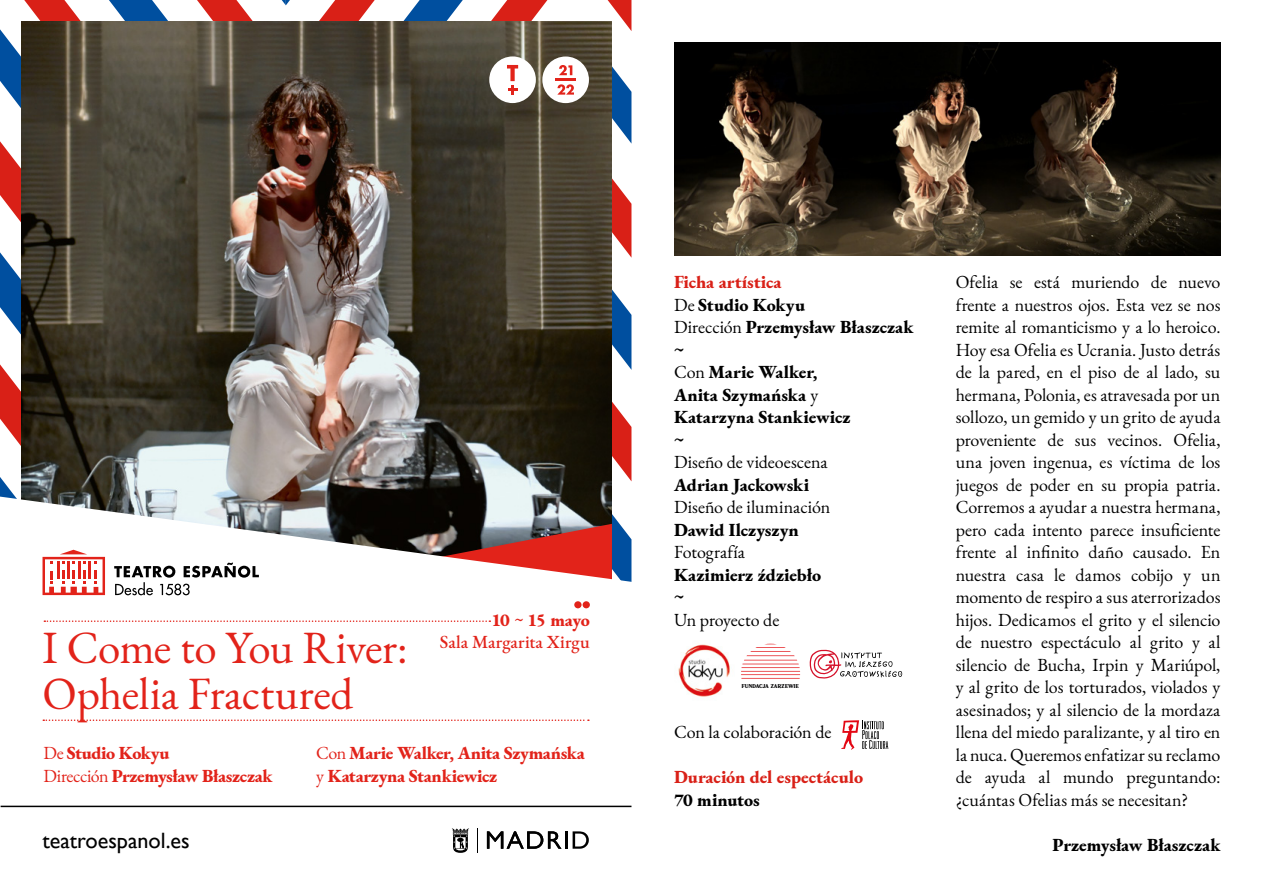
<style>
.page{position:relative;width:1263px;height:893px;background:#fff}
.page>*{position:absolute;margin:0;border:0;box-sizing:border-box;transform-origin:0 0}
.t1{font:45px/46.5px "EB Garamond";letter-spacing:-.01em;color:#e2231a}
.t2{font:22.2px "Gill Sans";color:#000}
.t3{font:18px/22.5px "EB Garamond";color:#000;text-align:justify}
.t4{font:800 18px/22.5px "EB Garamond";color:#000}
.t5{font:800 18px/22.5px "EB Garamond";letter-spacing:-.02em;color:#e2231a}
.t6{font:500 18px/21.6px "EB Garamond";letter-spacing:.01em;color:#e2231a;text-align:right}
.t7{font:800 18px "EB Garamond";color:#d92017}
.t8{font:8.4px "Karimun";color:#020203}
.s1{font-weight:800}
.s2{font-weight:400}
.s3{color:#d92017}
</style>
<div class="page">
<svg style="left:841px;top:720px;width:47px;height:30px"></svg>
<img style="left:674px;top:43px;width:546px;height:212px">
<svg style="left:0;top:0;width:631px;height:853px"></svg>
<svg style="left:809px;top:649px;width:93px;height:30px"></svg>
<img style="left:678px;top:644px;width:52px;height:53px">
<svg style="left:741px;top:644px;width:59px;height:35px"></svg>
<h1 class="t1" style="left:43px;top:624px;width:367px">I Come to You River:<br>Ophelia Fractured</h1>
<p class="t6" style="left:440px;top:609px;width:152px"><span class="s1">10</span> ~ <span class="s1">15 mayo<br></span>Sala Margarita Xirgu</p>
<p class="t5" style="left:44px;top:742px;width:231px"><span class="s2">De</span> Studio Kokyu<br><span class="s2">Dirección</span> Przemysław Błaszczak</p>
<p class="t5" style="left:316px;top:742px;width:270px"><span class="s2">Con</span> Marie Walker, Anita Szymańska <span class="s2">y</span> Katarzyna Stankiewicz</p>
<p class="t2" style="left:42px;top:828px;width:149px">teatroespanol.es</p>
<p class="t4" style="left:674px;top:271px;width:241px"><span class="s3">Ficha artística<br></span><span class="s2">De</span> Studio Kokyu<br><span class="s2">Dirección</span> Przemysław Błaszczak ~<br><span class="s2">Con</span> Marie Walker,<br>Anita Szymańska <span class="s2">y<br></span>Katarzyna Stankiewicz<br>~</p>
<p class="t3" style="left:674px;top:451px;width:155px">Diseño de videoescena</p>
<p class="t4" style="left:674px;top:473px;width:137px">Adrian Jackowski</p>
<p class="t3" style="left:674px;top:496px;width:158px">Diseño de iluminación</p>
<p class="t4" style="left:674px;top:518px;width:126px">Dawid Ilczyszyn</p>
<p class="t3" style="left:674px;top:541px;width:73px">Fotografía</p>
<p class="t4" style="left:674px;top:563px;width:149px">Kazimierz ździebło ~</p>
<p class="t3" style="left:674px;top:608px;width:107px">Un proyecto de</p>
<p class="t8" style="left:742px;top:682px;width:59px">FUNDACJA ZARZEWIE</p>
<p class="t3" style="left:674px;top:721px;width:159px">Con la colaboración de</p>
<p class="t7" style="left:674px;top:765px;width:191px">Duración del espectáculo</p>
<p class="t4" style="left:674px;top:788px;width:87px">70 minutos</p>
<p class="t3" style="left:956px;top:271px;width:266px">Ofelia se está muriendo de nuevo frente a nuestros ojos. Esta vez se nos remite al romanticismo y a lo heroico.<br>Hoy esa Ofelia es Ucrania. Justo detrás de la pared, en el piso de al lado, su hermana, Polonia, es atravesada por un sollozo, un gemido y un grito de ayuda proveniente de sus vecinos. Ofelia, una joven ingenua, es víctima de los juegos de poder en su propia patria.<br>Corremos a ayudar a nuestra hermana, pero cada intento parece insuficiente frente al infinito daño causado. En nuestra casa le damos cobijo y un momento de respiro a sus aterrorizados hijos. Dedicamos el grito y el silencio de nuestro espectáculo al grito y al silencio de Bucha, Irpin y Mariúpol, y al grito de los torturados, violados y asesinados; y al silencio de la mordaza llena del miedo paralizante, y al tiro en la nuca. Queremos enfatizar su reclamo de ayuda al mundo preguntando: ¿cuántas Ofelias más se necesitan?</p>
<p class="t4" style="left:1052px;top:833px;width:169px">Przemysław Błaszczak</p>
</div>
